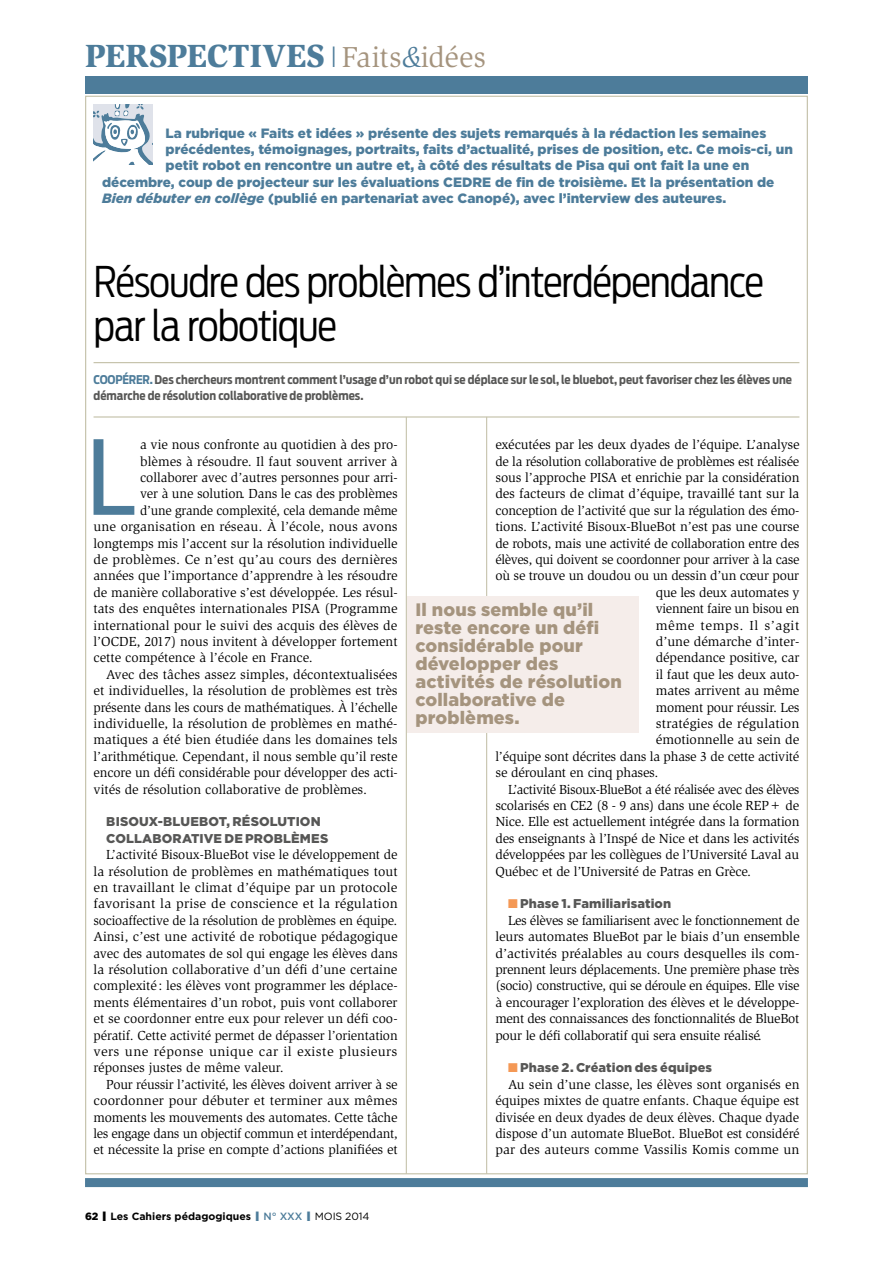
<style>
.page{position:relative;width:893px;height:1263px;background:#fff}
.page>*{position:absolute;margin:0;border:0;box-sizing:border-box;transform-origin:0 0}
.t1{font:102px "Antenna Cond";color:#4d7c9a}
.t2{font:300 42px/43.5px "Antenna Cond";letter-spacing:-.03em;color:#000}
.t3{font:900 33px "Slimbach Std";color:#4d7c9a}
.t4{font:900 18px/18px "Gotham";letter-spacing:.005em;color:#a5947e}
.t5{font:13.5px/16.4px "Slimbach Std";letter-spacing:-.01em;color:#000;text-align:justify}
.t6{font:900 13.5px/16.4px "Gotham";color:#4d7c9a}
.t7{font:13.5px "Slimbach Std";letter-spacing:.01em;color:#000}
.t8{font:13.5px "Slimbach Std";letter-spacing:.04em;color:#000}
.t9{font:900 12.75px/16.4px "Gotham";letter-spacing:.01em;color:#575756}
.t10{font:700 12px/16.4px "Antenna Cond";color:#575756}
.t11{font:700 10.5px "Gotham";color:#000}
.s1{font-family:"Gotham";font-weight:300;font-size:29.25px}
.s2{font-weight:400;font-size:29.7px;color:#a5947e}
.s3{font-weight:400;font-style:italic;font-size:29.7px}
.s4{font-style:italic}
.s5{color:#4d7c9a}
.s6{color:#f49855}
.s7{font-weight:900}
.s8{font-weight:900;font-size:13.5px}
.s9{font-weight:900;font-size:13.5px;color:#4d7c9a}
.s10{font-weight:500;color:#4d7c9a}
.s11{font-weight:400}
</style>
<div class="page">
<div style="left:85px;top:1178px;width:723px;height:9px;background:#4d7c9a"></div>
<div style="left:85px;top:76px;width:723px;height:17px;background:#4d7c9a"></div>
<hr style="left:486px;top:417px;width:1px;height:757px;background:#c6c3ac">
<hr style="left:406px;top:417px;width:1px;height:757px;background:#c6c3ac">
<svg style="left:94px;top:105px;width:59px;height:59px"></svg>
<hr style="left:94px;top:416px;width:705px;height:2px;background:#c6c3ac">
<div style="left:407px;top:596px;width:232px;height:136px;background:#f5edea"></div>
<hr style="left:94px;top:362px;width:705px;height:1px;background:#c6c3ac">
<h3 class="t3" style="left:85px;top:36px;width:402px">PERSPECTIVES <span class="s1">I</span><span class="s2">Faits</span><span class="s3">&amp;</span><span class="s2">idées</span></h3>
<p class="t6" style="left:166px;top:125px;width:602px">La rubrique « Faits et idées » présente des sujets remarqués à la rédaction les semaines</p>
<p class="t6" style="left:166px;top:141px;width:629px">précédentes, témoignages, portraits, faits d’actualité, prises de position, etc. Ce mois-ci, un</p>
<p class="t6" style="left:166px;top:157px;width:585px">petit robot en rencontre un autre et, à côté des résultats de Pisa qui ont fait la une en</p>
<p class="t6" style="left:102px;top:174px;width:352px">décembre, coup de projecteur sur les évaluations CEDRE</p>
<p class="t6" style="left:102px;top:174px;width:674px;text-indent:393px">de fin de troisième. Et la présentation de<br><span class="s4">Bien débuter en collège</span> (publié en partenariat avec Canopé), avec l’interview des auteures.</p>
<h2 class="t2" style="left:94px;top:260px;width:672px">Résoudre des problèmes d’interdépendance par la robotique</h2>
<p class="t10" style="left:94px;top:371px;width:700px"><span class="s5">Coopérer.</span> Des chercheurs montrent comment l’usage d’un robot qui se déplace sur le sol, le bluebot, peut favoriser chez les élèves une démarche de résolution collaborative de problèmes.</p>
<h1 class="t1" style="left:87px;top:417px;width:51px">L</h1>
<p class="t5" style="left:140px;top:437px;width:259px">a vie nous confronte au quotidien à des pro-</p>
<p class="t5" style="left:495px;top:437px;width:306px">exécutées par les deux dyades de l’équipe. L’analyse</p>
<p class="t5" style="left:495px;top:453px;width:305px">de la résolution collaborative de problèmes est réalisée</p>
<p class="t5" style="left:495px;top:469px;width:306px">sous l’approche PISA et enrichie par la considération</p>
<p class="t5" style="left:495px;top:486px;width:306px">des facteurs de climat d’équipe, travaillé tant sur la</p>
<p class="t5" style="left:495px;top:502px;width:306px">conception de l’activité que sur la régulation des émo-</p>
<p class="t5" style="left:495px;top:519px;width:306px">tions. L’activité Bisoux-BlueBot n’est pas une course</p>
<p class="t5" style="left:495px;top:535px;width:305px">de robots, mais une activité de collaboration entre des</p>
<p class="t5" style="left:495px;top:551px;width:306px">élèves, qui doivent se coordonner pour arriver à la case</p>
<p class="t5" style="left:495px;top:568px;width:305px">où se trouve un doudou ou un dessin d’un cœur pour</p>
<p class="t5" style="left:656px;top:584px;width:145px">que les deux automates y</p>
<p class="t5" style="left:656px;top:601px;width:145px">viennent faire un bisou en</p>
<p class="t8" style="left:656px;top:617px;width:145px">même temps. Il s’agit</p>
<p class="t5" style="left:656px;top:633px;width:145px">d’une démarche d’inter-</p>
<p class="t5" style="left:656px;top:650px;width:145px">dépendance positive, car</p>
<p class="t5" style="left:656px;top:666px;width:145px">il faut que les deux auto-</p>
<p class="t5" style="left:656px;top:682px;width:145px">mates arrivent au même</p>
<p class="t5" style="left:656px;top:699px;width:145px">moment pour réussir. Les</p>
<p class="t7" style="left:656px;top:716px;width:145px">stratégies de régulation</p>
<p class="t5" style="left:656px;top:732px;width:145px">émotionnelle au sein de</p>
<p class="t5" style="left:495px;top:748px;width:305px">l’équipe sont décrites dans la phase 3 de cette activité</p>
<p class="t5" style="left:495px;top:764px;width:165px">se déroulant en cinq phases.</p>
<p class="t5" style="left:508px;top:781px;width:293px">L’activité Bisoux-BlueBot a été réalisée avec des élèves</p>
<p class="t5" style="left:495px;top:797px;width:305px">scolarisés en CE2 (8 - 9 ans) dans une école REP+ de</p>
<p class="t5" style="left:495px;top:814px;width:306px">Nice. Elle est actuellement intégrée dans la formation</p>
<p class="t5" style="left:495px;top:830px;width:306px">des enseignants à l’Inspé de Nice et dans les activités</p>
<p class="t5" style="left:495px;top:846px;width:305px">développées par les collègues de l’Université Laval au</p>
<p class="t5" style="left:495px;top:863px;width:257px">Québec et de l’Université de Patras en Grèce.</p>
<p class="t9" style="left:508px;top:895px;width:165px"><span class="s6">■</span> Phase 1. Familiarisation</p>
<p class="t5" style="left:495px;top:912px;width:306px;text-indent:13px">Les élèves se familiarisent avec le fonctionnement de leurs automates BlueBot par le biais d’un ensemble d’activités préalables au cours desquelles ils com&shy;prennent leurs déplacements. Une première phase très (socio) constructive, qui se déroule en équipes. Elle vise à encourager l’exploration des élèves et le développe&shy;ment des connaissances des fonctionnalités de BlueBot pour le défi collaboratif qui sera ensuite réalisé.</p>
<p class="t9" style="left:508px;top:1059px;width:205px"><span class="s6">■</span> Phase 2. Création des équipes</p>
<p class="t5" style="left:495px;top:1076px;width:306px;text-indent:13px">Au sein d’une classe, les élèves sont organisés en équipes mixtes de quatre enfants. Chaque équipe est divisée en deux dyades de deux élèves. Chaque dyade dispose d’un automate BlueBot. BlueBot est considéré par des auteurs comme Vassilis Komis comme un</p>
<p class="t5" style="left:140px;top:453px;width:259px">blèmes à résoudre. Il faut souvent arriver à</p>
<p class="t5" style="left:140px;top:469px;width:259px">collaborer avec d’autres personnes pour arri-</p>
<p class="t5" style="left:140px;top:486px;width:259px">ver à une solution. Dans le cas des problèmes</p>
<p class="t5" style="left:140px;top:502px;width:259px">d’une grande complexité, cela demande même</p>
<p class="t7" style="left:94px;top:519px;width:306px">une organisation en réseau. À l’école, nous avons</p>
<p class="t5" style="left:94px;top:535px;width:306px">longtemps mis l’accent sur la résolution individuelle</p>
<p class="t7" style="left:94px;top:552px;width:306px">de problèmes. Ce n’est qu’au cours des dernières</p>
<p class="t5" style="left:94px;top:568px;width:306px">années que l’importance d’apprendre à les résoudre</p>
<p class="t5" style="left:94px;top:584px;width:306px">de manière collaborative s’est développée. Les résul-</p>
<p class="t5" style="left:94px;top:601px;width:306px">tats des enquêtes internationales PISA (Programme</p>
<p class="t5" style="left:94px;top:617px;width:305px">international pour le suivi des acquis des élèves de</p>
<p class="t5" style="left:94px;top:633px;width:306px">l’OCDE, 2017) nous invitent à développer fortement</p>
<p class="t5" style="left:94px;top:650px;width:221px">cette compétence à l’école en France.</p>
<p class="t5" style="left:106px;top:666px;width:293px">Avec des tâches assez simples, décontextualisées</p>
<p class="t5" style="left:94px;top:682px;width:305px">et individuelles, la résolution de problèmes est très</p>
<p class="t5" style="left:94px;top:699px;width:305px">présente dans les cours de mathématiques. À l’échelle</p>
<p class="t5" style="left:94px;top:715px;width:306px">individuelle, la résolution de problèmes en mathé-</p>
<p class="t5" style="left:94px;top:732px;width:306px">matiques a été bien étudiée dans les domaines tels</p>
<p class="t5" style="left:94px;top:748px;width:305px">l’arithmétique. Cependant, il nous semble qu’il reste</p>
<p class="t5" style="left:94px;top:764px;width:306px">encore un défi considérable pour développer des acti-</p>
<p class="t5" style="left:94px;top:781px;width:275px">vités de résolution collaborative de problèmes.</p>
<p class="t9" style="left:106px;top:813px;width:224px">Bisoux-bluebot, résolution collaborative de problèmes</p>
<p class="t5" style="left:94px;top:846px;width:306px;text-indent:13px">L’activité Bisoux-BlueBot vise le développement de la résolution de problèmes en mathématiques tout en travaillant le climat d’équipe par un protocole favorisant la prise de conscience et la régulation socioaffective de la résolution de problèmes en équipe.<br>Ainsi, c’est une activité de robotique pédagogique avec des automates de sol qui engage les élèves dans la résolution collaborative d’un défi d’une certaine complexité: les élèves vont programmer les déplace&shy;ments élémentaires d’un robot, puis vont collaborer et se coordonner entre eux pour relever un défi coo&shy;pératif. Cette activité permet de dépasser l’orientation vers une réponse unique car il existe plusieurs réponses justes de même valeur.</p>
<p class="t5" style="left:94px;top:1076px;width:306px;text-indent:13px">Pour réussir l’activité, les élèves doivent arriver à se coordonner pour débuter et terminer aux mêmes moments les mouvements des automates. Cette tâche les engage dans un objectif commun et interdépendant, et nécessite la prise en compte d’actions planifiées et</p>
<h3 class="t4" style="left:415px;top:600px;width:208px">Il nous semble qu’il reste encore un défi considérable pour développer des activités de résolution collaborative de problèmes.</h3>
<p class="t11" style="left:85px;top:1209px;width:286px"><span class="s7">62</span> <span class="s8">I</span> Les Cahiers pédagogiques <span class="s9">I</span> <span class="s10">N° XXX</span> <span class="s9">I</span> <span class="s11">MOIS 2014</span></p>
</div>
